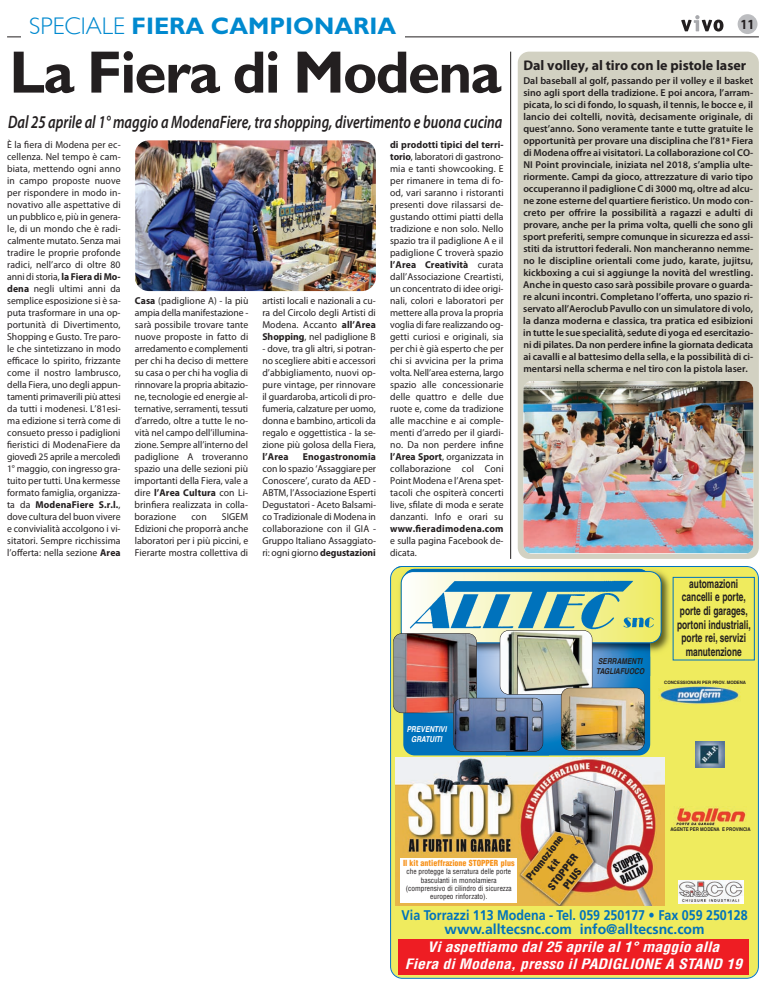
<style>
.page{position:relative;width:766px;height:993px;background:#fff}
.page>*{position:absolute;margin:0;border:0;box-sizing:border-box;transform-origin:0 0}
.t1{font:700 60px "Gill Sans";letter-spacing:-.03em;color:#231f20}
.t2{font:700 24px "Gill Sans";color:#0089cf}
.t3{font:italic 600 18px "Myriad Pro";color:#231f20;scale:.78 1}
.t4{font:700 14px/14px "Frutiger";color:#0072bc;text-align:center;scale:.89 1}
.t5{font:italic 700 condensed 14px/16.8px "Helvetica";letter-spacing:.005em;color:#fff;text-align:center;scale:1.13 1}
.t6{font:700 14px "Myriad Pro";color:#231f20}
.t7{font:700 14px "Myriad Pro";color:#231f20;scale:.9 1}
.t8{font:700 12.1px/13.5px "Helvetica";color:#231f20;text-align:center;scale:.69 1}
.t9{font:10px/12px "Myriad Pro";color:#231f20;text-align:justify}
.t10{font:600 10px/12px "Myriad Pro";color:#231f20;text-align:justify}
.t11{font:700 10px "Myriad Pro";letter-spacing:.01em;color:#231f20}
.t12{font:900 condensed 9.8px/11.5px "Helvetica";color:#231f20;text-align:center;scale:1.15 1}
.t13{font:900 condensed 8.2px "Helvetica";color:#f7931d}
.t14{font:italic 700 8.1px/9.8px "Helvetica";letter-spacing:.005em;color:#231f20;scale:.82 1}
.t15{font:italic 700 8.1px/9.8px "Helvetica";letter-spacing:.005em;color:#fff;text-align:center;scale:.82 1}
.t16{font:condensed 7.3px/8.2px "Helvetica";color:#231f20;text-align:center}
.t17{font:700 5.1px "Helvetica";color:#231f20;scale:.87 1}
.t18{font:700 4.5px "Helvetica";color:#231f20;scale:.96 1}
.s1{font-weight:300}
.s2{font-weight:700}
</style>
<div class="page">
<hr style="left:7px;top:37px;width:751px;height:1px;background:#231f20">
<div style="left:737px;top:14px;width:20px;height:20px;background:#bcbdc0;border-radius:50%"></div>
<svg style="left:681px;top:15px;width:42px;height:17px"></svg>
<div style="left:21px;top:14px;width:383px;height:24px;background:#fff"></div>
<img style="left:135px;top:140px;width:241px;height:151px">
<hr style="left:510px;top:52px;width:1px;height:506px;background:#231f20">
<div style="left:517px;top:52px;width:241px;height:506px;background:#d2d1c2;border-radius:11px"></div>
<img style="left:523px;top:381px;width:230px;height:172px">
<svg style="left:390px;top:566px;width:368px;height:412px;background:#e9e561"></svg>
<svg style="left:403px;top:656px;width:247px;height:99px;background:#2f84c1"></svg>
<img style="left:650px;top:566px;width:24px;height:90px">
<img style="left:476px;top:643px;width:174px;height:13px">
<svg style="left:396px;top:566px;width:265px;height:77px;background:#9ec5ae"></svg>
<img style="left:658px;top:685px;width:82px;height:19px">
<img style="left:673px;top:806px;width:73px;height:20px">
<img style="left:695px;top:740px;width:29px;height:27px">
<img style="left:677px;top:880px;width:66px;height:22px">
<div style="left:673px;top:577px;width:80px;height:82px;background:#efeb5e"></div>
<img style="left:393px;top:633px;width:83px;height:79px">
<div style="left:393px;top:633px;width:83px;height:80px;border:1px solid #231f20;border-radius:9px"></div>
<img style="left:500px;top:630px;width:92px;height:64px">
<div style="left:499px;top:630px;width:93px;height:64px;border:1px solid #231f20;border-radius:9px"></div>
<img style="left:561px;top:687px;width:83px;height:63px">
<div style="left:560px;top:687px;width:84px;height:63px;border:1px solid #231f20;border-radius:9px"></div>
<img style="left:453px;top:697px;width:90px;height:54px">
<div style="left:453px;top:697px;width:90px;height:54px;border:1px solid #231f20;border-radius:9px"></div>
<img style="left:396px;top:757px;width:268px;height:148px">
<div style="left:400px;top:857px;width:117px;height:45px;background:#fff"></div>
<div style="left:398px;top:938px;width:350px;height:36px;background:#ee1d23"></div>
<h2 class="t2" style="left:29px;top:17px;width:368px"><span class="s1">SPECIALE</span> FIERA CAMPIONARIA</h2>
<h3 class="t7" style="left:740px;top:19px;width:17px">11</h3>
<h1 class="t1" style="left:9px;top:50px;width:493px">La Fiera di Modena</h1>
<h3 class="t3" style="left:8px;top:115px;width:635px">Dal 25 aprile al 1° maggio a ModenaFiere, tra shopping, divertimento e buona cucina</h3>
<p class="t9" style="left:7px;top:139px;width:115px">È la fiera di Modena per ec&shy;cellenza. Nel tempo è cam&shy;biata, mettendo ogni anno in campo proposte nuove per rispondere in modo in&shy;novativo alle aspettative di un pubblico e, più in genera&shy;le, di un mondo che è radi&shy;calmente mutato. Senza mai tradire le proprie profonde radici, nell’arco di oltre 80 anni di storia, <span class="s2">la Fiera di Mo&shy;dena</span> negli ultimi anni da semplice esposizione si è sa&shy;puta trasformare in una op&shy;portunità di Divertimento, Shopping e Gusto. Tre paro&shy;le che sintetizzano in modo efficace lo spirito, frizzante come il nostro lambrusco, della Fiera, uno degli appun&shy;tamenti primaverili più attesi da tutti i modenesi. L’81esi&shy;ma edizione si terrà come di consueto presso i padiglioni fieristici di ModenaFiere da giovedì 25 aprile a mercoledì 1° maggio, con ingresso gra&shy;tuito per tutti. Una kermesse formato famiglia, organizza&shy;ta da <span class="s2">ModenaFiere S.r.l.</span>, dove cultura del buon vivere e convivialità accolgono i vi&shy;sitatori. Sempre ricchissima l’offerta: nella sezione <span class="s2">Area</span></p>
<h3 class="t6" style="left:523px;top:60px;width:224px">Dal volley, al tiro con le pistole laser</h3>
<p class="t10" style="left:523px;top:75px;width:231px">Dal baseball al golf, passando per il volley e il basket sino agli sport della tradizione. E poi ancora, l’arram&shy;picata, lo sci di fondo, lo squash, il tennis, le bocce e, il lancio dei coltelli, novità, decisamente originale, di quest’anno. Sono veramente tante e tutte gratuite le opportunità per provare una disciplina che l’81ª Fiera di Modena offre ai visitatori. La collaborazione col CO-NI Point provinciale, iniziata nel 2018, s’amplia ulte&shy;riormente. Campi da gioco, attrezzature di vario tipo occuperanno il padiglione C di 3000 mq, oltre ad alcu&shy;ne zone esterne del quartiere fieristico. Un modo con&shy;creto per offrire la possibilità a ragazzi e adulti di provare, anche per la prima volta, quelli che sono gli sport preferiti, sempre comunque in sicurezza ed assi&shy;stiti da istruttori federali. Non mancheranno nemme&shy;no le discipline orientali come judo, karate, jujitsu, kickboxing a cui si aggiunge la novità del wrestling.<br>Anche in questo caso sarà possibile provare o guarda&shy;re alcuni incontri. Completano l’offerta, uno spazio ri&shy;servato all’Aeroclub Pavullo con un simulatore di volo, la danza moderna e classica, tra pratica ed esibizioni in tutte le sue specialità, sedute di yoga ed esercitazio&shy;ni di pilates. Da non perdere infine la giornata dedicata ai cavalli e al battesimo della sella, e la possibilità di ci&shy;mentarsi nella scherma e nel tiro con la pistola laser.</p>
<p class="t9" style="left:390px;top:139px;width:115px"><span class="s2">di prodotti tipici del terri&shy;torio</span>, laboratori di gastrono&shy;mia e tanti showcooking. E per rimanere in tema di fo&shy;od, vari saranno i ristoranti presenti dove rilassarsi de&shy;gustando ottimi piatti della tradizione e non solo. Nello spazio tra il padiglione A e il padiglione C troverà spazio <span class="s2">l’Area Creatività</span> curata dall’Associazione Creartisti, un concentrato di idee origi&shy;nali, colori e laboratori per mettere alla prova la propria voglia di fare realizzando og&shy;getti curiosi e originali, sia per chi è già esperto che per chi si avvicina per la prima volta. Nell’area esterna, largo spazio alle concessionarie delle quattro e delle due ruote e, come da tradizione alle macchine e ai comple&shy;menti d’arredo per il giardi&shy;no. Da non perdere infine <span class="s2">l’Area Sport</span>, organizzata in collaborazione col Coni Point Modena e l’Arena spet&shy;tacoli che ospiterà concerti live, sfilate di moda e serate danzanti. Info e orari su</p>
<p class="t11" style="left:390px;top:525px;width:115px">www.fieradimodena.com</p>
<p class="t9" style="left:390px;top:535px;width:115px">e sulla pagina Facebook de&shy;dicata.</p>
<p class="t9" style="left:262px;top:295px;width:115px">artisti locali e nazionali a cu&shy;ra del Circolo degli Artisti di Modena. Accanto <span class="s2">all’Area Shopping</span>, nel padiglione B</p>
<p class="t9" style="left:262px;top:343px;width:115px">- dove, tra gli altri, si potran&shy;no scegliere abiti e accessori d’abbigliamento, nuovi op&shy;pure vintage, per rinnovare il guardaroba, articoli di pro&shy;fumeria, calzature per uomo, donna e bambino, articoli da regalo e oggettistica - la se&shy;zione più golosa della Fiera,</p>
<p class="t11" style="left:262px;top:452px;width:27px">l’Area</p>
<p class="t11" style="left:303px;top:452px;width:74px">Enogastronomia</p>
<p class="t9" style="left:262px;top:463px;width:115px">con lo spazio ‘Assaggiare per Conoscere’, curato da AED - ABTM, l’Associazione Esperti Degustatori - Aceto Balsami&shy;co Tradizionale di Modena in collaborazione con il GIA - Gruppo Italiano Assaggiato&shy;ri: ogni giorno <span class="s2">degustazioni</span></p>
<p class="t9" style="left:134px;top:295px;width:115px"><span class="s2">Casa</span> (padiglione A) - la più ampia della manifestazione - sarà possibile trovare tante nuove proposte in fatto di arredamento e complementi per chi ha deciso di mettere su casa o per chi ha voglia di rinnovare la propria abitazio&shy;ne, tecnologie ed energie al&shy;ternative, serramenti, tessuti d’arredo, oltre a tutte le no&shy;vità nel campo dell’illumina&shy;zione. Sempre all’interno del padiglione A troveranno spazio una delle sezioni più importanti della Fiera, vale a dire <span class="s2">l’Area Cultura</span> con Li&shy;brinfiera realizzata in colla&shy;borazione</p>
<p class="t9" style="left:135px;top:511px;width:115px;text-indent:87px">SIGEM Edizioni che proporrà anche laboratori per i più piccini, e Fierarte mostra collettiva di</p>
<p class="t9" style="left:191px;top:511px;width:17px">con</p>
<p class="t15" style="left:406px;top:725px;width:50px">PREVENTIVI<br>GRATUITI</p>
<p class="t14" style="left:596px;top:657px;width:60px">SERRAMENTI<br>TAGLIAFUOCO</p>
<p class="t8" style="left:676px;top:578px;width:108px">automazioni cancelli e porte, porte di garages, portoni industriali, porte rei, servizi manutenzione</p>
<p class="t18" style="left:664px;top:680px;width:87px">concessionari per prov. modena</p>
<p class="t13" style="left:403px;top:858px;width:113px">Il kit antieffrazione STOPPER plus</p>
<p class="t16" style="left:405px;top:867px;width:107px">che protegge la serratura delle porte basculanti in monolamiera (comprensivo di cilindro di sicurezza europeo rinforzato).</p>
<p class="t12" style="left:524px;top:875px;width:48px;rotate:-53deg">Promozione kit<br>STOPPER<br>PLUS</p>
<p class="t17" style="left:670px;top:827px;width:94px">agente per modena e provincia</p>
<h3 class="t4" style="left:401px;top:908px;width:390px">Via Torrazzi 113 Modena - Tel. 059 250177 • Fax 059 250128 www.alltecsnc.com info@alltecsnc.com</h3>
<h3 class="t5" style="left:404px;top:938px;width:300px">Vi aspettiamo dal 25 aprile al 1° maggio alla<br>Fiera di Modena, presso il PADIGLIONE A STAND 19</h3>
</div>
